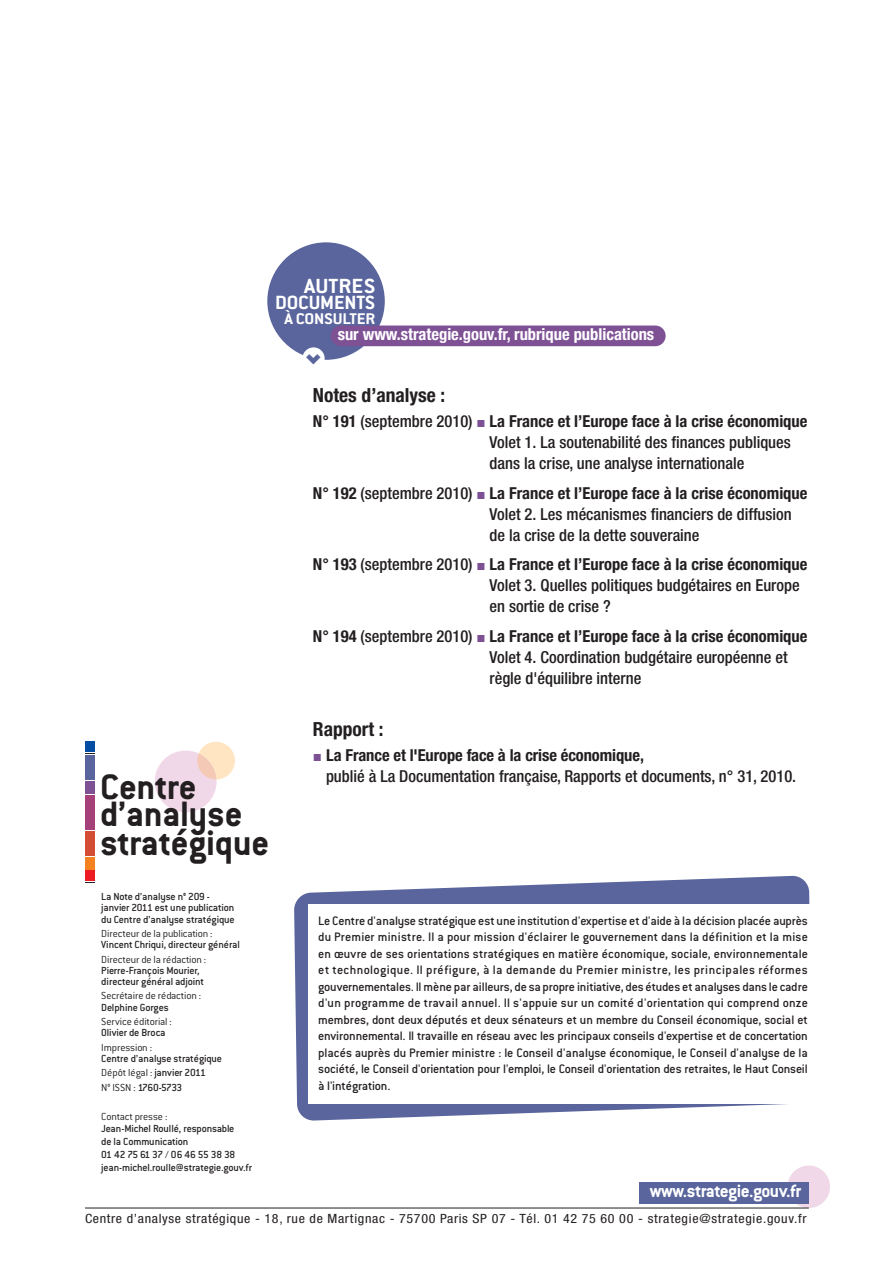
<style>
.page{position:relative;width:893px;height:1263px;background:#fff}
.page>*{position:absolute;margin:0;border:0;box-sizing:border-box;transform-origin:0 0}
.t1{font:700 38.7px/29.2px "Conduit ITC";letter-spacing:-.005em;color:#231f20}
.t2{font:700 38.4px "Agenda";color:#59659c}
.t3{font:22.5px "Conduit ITCTT Bold";color:#fff;scale:1.1 1}
.t4{font:21px "Conduit ITCTT Bold";letter-spacing:-.01em;color:#fff;scale:1.05 1}
.t5{font:700 condensed 19.5px "Helvetica Neue LT";color:#231f20}
.t6{font:19.5px "Conduit ITCTT Bold";letter-spacing:-.025em;color:#fff}
.t7{font:16.95px "Conduit ITCTT Bold";letter-spacing:-.01em;color:#fff;scale:1.1 1}
.t8{font:500 condensed 16.5px/21px "Helvetica Neue LT";color:#231f20}
.t9{font:700 condensed 16.5px "Helvetica Neue LT";color:#fff}
.t10{font:13.5px/16.5px "Conduit Md ITCTT Medium";letter-spacing:-.015em;color:#231f20;text-align:justify}
.t11{font:condensed 12.75px "Helvetica Neue LT";letter-spacing:.045em;color:#231f20;scale:1.1 1}
.t12{font:11.25px/11.1px "Conduit Md ITCTT Medium";letter-spacing:-.015em;color:#231f20}
.t13{font:11.25px "Conduit ITCTT Light";letter-spacing:-.01em;color:#231f20}
.t14{font:11.25px "Conduit Md ITCTT Medium";letter-spacing:-.05em;color:#231f20}
.s1{font-family:"Conduit Md ITCTT Medium"}
.s2{font-family:"Conduit ITCTT Light"}
.s3{font-weight:700}
.s4{font-family:"European Pi Three";font-weight:400;font-stretch:normal;color:#7e5195}
</style>
<div class="page">
<svg style="left:294px;top:875px;width:516px;height:246px;fill:#59659c"></svg>
<div style="left:308px;top:903px;width:543px;height:200px;background:#fff"></div>
<div style="left:85px;top:742px;width:10px;height:10px;background:#034ea2"></div>
<div style="left:85px;top:870px;width:10px;height:11px;background:#ed1c24"></div>
<div style="left:85px;top:755px;width:10px;height:25px;background:#59659c"></div>
<div style="left:85px;top:781px;width:10px;height:12px;background:#7e5195"></div>
<div style="left:85px;top:795px;width:10px;height:35px;background:#a54078"></div>
<div style="left:85px;top:831px;width:10px;height:24px;background:#d34d35"></div>
<div style="left:85px;top:857px;width:10px;height:12px;background:#f5821f"></div>
<div style="left:155px;top:750px;width:62px;height:62px;background:#f1d8e8;border-radius:50%"></div>
<svg style="left:197px;top:742px;width:38px;height:37px"></svg>
<div style="left:267px;top:242px;width:118px;height:118px;background:#59659c;border-radius:50%"></div>
<div style="left:787px;top:1165px;width:43px;height:43px;background:#f1d8e8;border-radius:50%"></div>
<div style="left:639px;top:1182px;width:170px;height:21px;background:#59659c"></div>
<hr style="left:85px;top:1207px;width:724px;height:1px;background:#231f20">
<div style="left:331px;top:325px;width:335px;height:21px;background:#7e5195;border-radius:10px"></div>
<div style="left:302px;top:347px;width:23px;height:23px;background:#fff;border-radius:50%"></div>
<h3 class="t3" style="left:304px;top:279px;width:66px">AUTRES</h3>
<h3 class="t4" style="left:275px;top:296px;width:97px">DOCUMENTS</h3>
<p class="t7" style="left:284px;top:313px;width:84px">À CONSULTER</p>
<h1 class="t1" style="left:100px;top:777px;width:98px">Centre</h1>
<h1 class="t1" style="left:100px;top:804px;width:171px">d’analyse stratégique</h1>
<p class="t12" style="left:101px;top:892px;width:135px">La Note d’analyse n° 209 - janvier 2011 est une publication du Centre d’analyse stratégique</p>
<p class="t13" style="left:101px;top:930px;width:113px">Directeur de la publication :</p>
<p class="t12" style="left:101px;top:940px;width:140px">Vincent Chriqui, directeur général</p>
<p class="t13" style="left:101px;top:956px;width:106px">Directeur de la rédaction :</p>
<p class="t12" style="left:101px;top:966px;width:104px">Pierre-François Mourier, directeur général adjoint</p>
<p class="t13" style="left:101px;top:992px;width:101px">Secrétaire de rédaction :</p>
<p class="t12" style="left:101px;top:1003px;width:69px">Delphine Gorges</p>
<p class="t13" style="left:101px;top:1018px;width:72px">Service éditorial :</p>
<p class="t12" style="left:101px;top:1028px;width:66px">Olivier de Broca</p>
<p class="t13" style="left:101px;top:1043px;width:52px">Impression :</p>
<p class="t12" style="left:101px;top:1054px;width:122px">Centre d’analyse stratégique</p>
<p class="t13" style="left:101px;top:1069px;width:106px">Dépôt légal : <span class="s1">janvier 2011</span></p>
<p class="t14" style="left:101px;top:1083px;width:83px"><span class="s2">N° ISSN :</span> 1760-5733</p>
<p class="t13" style="left:101px;top:1112px;width:68px">Contact presse :</p>
<p class="t12" style="left:101px;top:1124px;width:152px;line-height:12.8px">Jean-Michel Roullé, responsable<br>de la Communication<br>01 42 75 61 37 / 06 46 55 38 38 jean-michel.roulle@strategie.gouv.fr</p>
<p class="t9" style="left:338px;top:328px;width:318px">sur www.strategie.gouv.fr, rubrique publications</p>
<h2 class="t2" style="left:331px;top:352px;width:15px;rotate:90deg">&gt;</h2>
<h3 class="t5" style="left:313px;top:388px;width:134px">Notes d’analyse :</h3>
<p class="t8" style="left:489px;top:412px;width:319px;text-indent:-177px"><span class="s3">N° 191</span> (septembre 2010) <span class="s4">g</span> <span class="s3">La France et l’Europe face à la crise économique<br></span>Volet 1. La soutenabilité des finances publiques dans la crise, une analyse internationale</p>
<p class="t8" style="left:489px;top:484px;width:319px;text-indent:-177px"><span class="s3">N° 192</span> (septembre 2010) <span class="s4">g</span> <span class="s3">La France et l’Europe face à la crise économique<br></span>Volet 2. Les mécanismes financiers de diffusion de la crise de la dette souveraine</p>
<p class="t8" style="left:489px;top:555px;width:319px;text-indent:-177px"><span class="s3">N° 193</span> (septembre 2010) <span class="s4">g</span> <span class="s3">La France et l’Europe face à la crise économique<br></span>Volet 3. Quelles politiques budgétaires en Europe en sortie de crise ?</p>
<p class="t8" style="left:489px;top:627px;width:319px;text-indent:-177px"><span class="s3">N° 194</span> (septembre 2010) <span class="s4">g</span> <span class="s3">La France et l’Europe face à la crise économique<br></span>Volet 4. Coordination budgétaire européenne et règle d'équilibre interne</p>
<h3 class="t5" style="left:313px;top:722px;width:72px">Rapport :</h3>
<p class="t8" style="left:326px;top:746px;width:472px;text-indent:-13px"><span class="s4">g</span> <span class="s3">La France et l'Europe face à la crise économique,<br></span>publié à La Documentation française, Rapports et documents, n° 31, 2010.</p>
<p class="t10" style="left:318px;top:913px;width:491px">Le Centre d'analyse stratégique est une institution d'expertise et d'aide à la décision placée auprès du Premier ministre. Il a pour mission d'éclairer le gouvernement dans la définition et la mise en œuvre de ses orientations stratégiques en matière économique, sociale, environnementale et technologique. Il préfigure, à la demande du Premier ministre, les principales réformes gouvernementales. Il mène par ailleurs, de sa propre initiative, des études et analyses dans le cadre d'un programme de travail annuel. Il s'appuie sur un comité d'orientation qui comprend onze membres, dont deux députés et deux sénateurs et un membre du Conseil économique, social et environnemental. Il travaille en réseau avec les principaux conseils d'expertise et de concertation placés auprès du Premier ministre : le Conseil d'analyse économique, le Conseil d'analyse de la société, le Conseil d'orientation pour l'emploi, le Conseil d'orientation des retraites, le Haut Conseil à l'intégration.</p>
<h3 class="t6" style="left:650px;top:1185px;width:153px">www.strategie.gouv.fr</h3>
<p class="t11" style="left:85px;top:1214px;width:657px">Centre d’analyse stratégique - 18, rue de Martignac - 75700 Paris SP 07 - Tél. 01 42 75 60 00 - strategie@strategie.gouv.fr</p>
</div>
